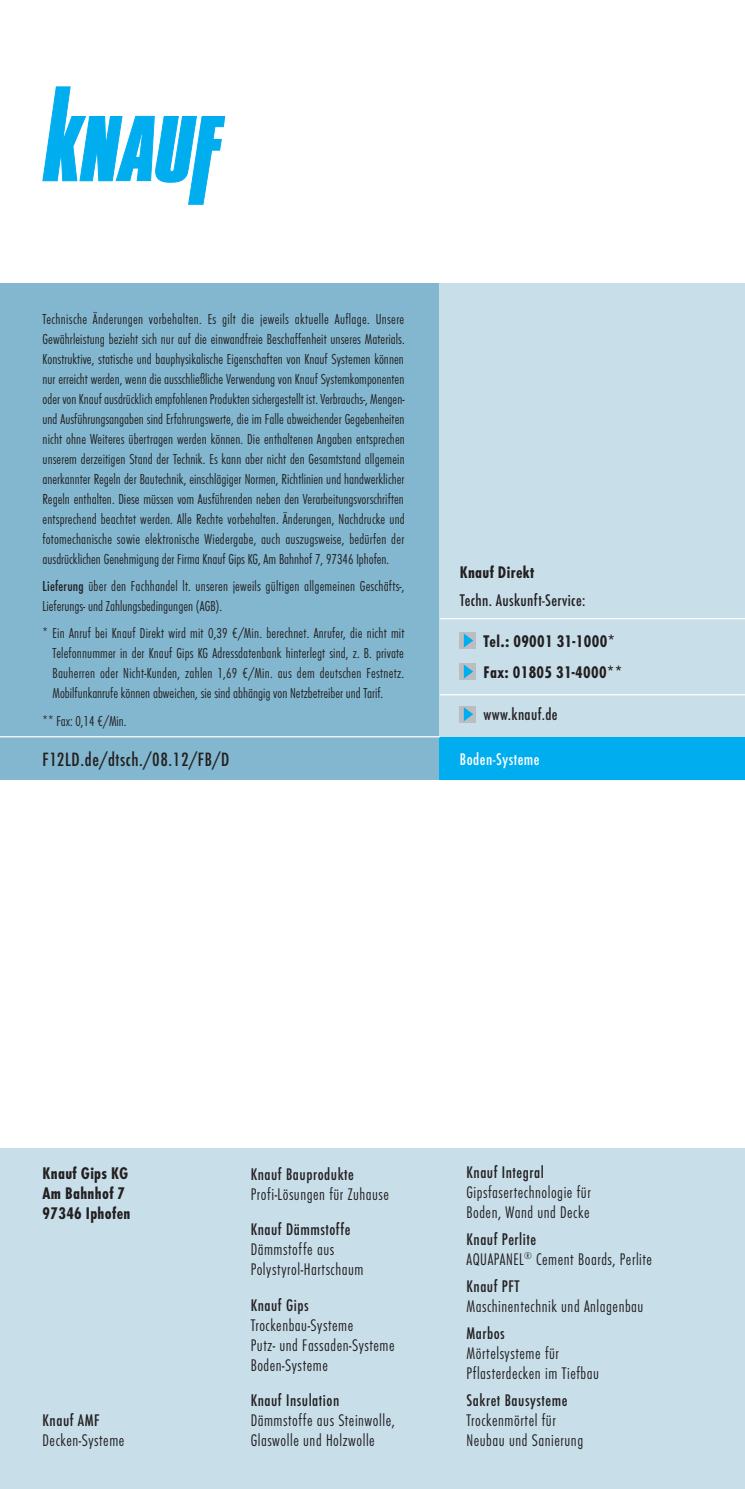
<style>
.page{position:relative;width:745px;height:1489px;background:#fff}
.page>*{position:absolute;margin:0;border:0;box-sizing:border-box;transform-origin:0 0}
.t1{font:500 20px "Futura Con";letter-spacing:.03em;color:#231f20}
.t2{font:300 17.5px/20px "Futura Con";letter-spacing:.03em;color:#231f20}
.t3{font:500 17.5px "Futura Con";letter-spacing:.03em;color:#231f20}
.t4{font:700 17.5px/20px "Futura Con";letter-spacing:.02em;color:#231f20}
.t5{font:500 17.5px "Futura Con";letter-spacing:.03em;color:#fff}
.t6{font:300 15px/20px "Futura Con";color:#231f20;text-align:justify}
.s1{font-weight:500}
</style>
<div class="page">
<svg style="left:43px;top:87px;width:182px;height:117px"></svg>
<div style="left:0;top:283px;width:439px;height:497px;background:#82b7cf"></div>
<div style="left:439px;top:283px;width:305px;height:497px;background:#c8dfea"></div>
<div style="left:439px;top:737px;width:305px;height:43px;background:#00aeef"></div>
<hr style="left:439px;top:694px;width:305px;height:1px;background:#fff">
<hr style="left:439px;top:618px;width:305px;height:1px;background:#fff">
<hr style="left:0;top:736px;width:439px;height:1px;background:#fff">
<div style="left:0;top:1148px;width:744px;height:340px;background:#c8dfea"></div>
<div style="left:459px;top:632px;width:17px;height:16px;background:#bcbdc0"></div>
<svg style="left:463px;top:633px;width:10px;height:14px"></svg>
<div style="left:459px;top:663px;width:17px;height:16px;background:#bcbdc0"></div>
<svg style="left:463px;top:664px;width:10px;height:14px"></svg>
<div style="left:459px;top:706px;width:17px;height:16px;background:#bcbdc0"></div>
<svg style="left:463px;top:707px;width:10px;height:14px"></svg>
<p class="t6" style="left:43px;top:310px;width:363px">Technische Änderungen vorbehalten. Es gilt die jeweils aktuelle Auflage. Unsere Gewährleistung bezieht sich nur auf die einwandfreie Beschaffenheit unseres Materials.<br>Konstruktive, statische und bauphysikalische Eigenschaften von Knauf Systemen können nur erreicht werden, wenn die ausschließliche Verwendung von Knauf Systemkomponenten oder von Knauf ausdrücklich empfohlenen Produkten sichergestellt ist. Verbrauchs-, Mengen&shy;und Ausführungsangaben sind Erfahrungswerte, die im Falle abweichender Gegebenheiten nicht ohne Weiteres übertragen werden können. Die enthaltenen Angaben entsprechen unserem derzeitigen Stand der Technik. Es kann aber nicht den Gesamtstand allgemein anerkannter Regeln der Bautechnik, einschlägiger Normen, Richtlinien und handwerklicher Regeln enthalten. Diese müssen vom Ausführenden neben den Verarbeitungsvorschriften entsprechend beachtet werden. Alle Rechte vorbehalten. Änderungen, Nachdrucke und fotomechanische sowie elektronische Wiedergabe, auch auszugsweise, bedürfen der ausdrücklichen Genehmigung der Firma Knauf Gips KG, Am Bahnhof 7, 97346 Iphofen.</p>
<p class="t6" style="left:43px;top:577px;width:363px"><span class="s1">Lieferung</span> über den Fachhandel lt. unseren jeweils gültigen allgemeinen Geschäfts-,<br>Lieferungs- und Zahlungsbedingungen (AGB).</p>
<p class="t6" style="left:53px;top:624px;width:353px;text-indent:-10px">* Ein Anruf bei Knauf Direkt wird mit 0,39 €/Min. berechnet. Anrufer, die nicht mit Telefonnummer in der Knauf Gips KG Adressdatenbank hinterlegt sind, z. B. private Bauherren oder Nicht-Kunden, zahlen 1,69 €/Min. aus dem deutschen Festnetz.<br>Mobilfunkanrufe können abweichen, sie sind abhängig von Netzbetreiber und Tarif.</p>
<p class="t6" style="left:43px;top:711px;width:85px">** Fax: 0,14 €/Min.</p>
<h1 class="t1" style="left:43px;top:751px;width:188px">F12LD.de/dtsch./08.12/FB/D</h1>
<p class="t4" style="left:459px;top:564px;width:76px">Knauf Direkt</p>
<p class="t3" style="left:459px;top:592px;width:127px">Techn. Auskunft-Service:</p>
<p class="t4" style="left:483px;top:628px;width:140px;line-height:31px">Tel.: 09001 31-1000*<br>Fax: 01805 31-4000**</p>
<p class="t3" style="left:483px;top:707px;width:75px">www.knauf.de</p>
<p class="t5" style="left:459px;top:751px;width:81px">Boden-Systeme</p>
<p class="t4" style="left:43px;top:1165px;width:89px">Knauf Gips KG<br>Am Bahnhof 7<br>97346 Iphofen</p>
<p class="t3" style="left:43px;top:1413px;width:58px">Knauf AMF</p>
<p class="t2" style="left:43px;top:1431px;width:83px">Decken-Systeme</p>
<p class="t3" style="left:250px;top:1166px;width:105px">Knauf Bauprodukte</p>
<p class="t2" style="left:250px;top:1184px;width:140px">Profi-Lösungen für Zuhause</p>
<p class="t3" style="left:250px;top:1222px;width:101px">Knauf Dämmstoffe</p>
<p class="t2" style="left:250px;top:1239px;width:114px">Dämmstoffe aus<br>Polystyrol-Hartschaum</p>
<p class="t3" style="left:250px;top:1297px;width:59px">Knauf Gips</p>
<p class="t2" style="left:250px;top:1315px;width:145px">Trockenbau-Systeme<br>Putz- und Fassaden-Systeme<br>Boden-Systeme</p>
<p class="t3" style="left:250px;top:1393px;width:90px">Knauf Insulation</p>
<p class="t2" style="left:250px;top:1411px;width:146px">Dämmstoffe aus Steinwolle,<br>Glaswolle und Holzwolle</p>
<p class="t3" style="left:466px;top:1165px;width:79px">Knauf Integral</p>
<p class="t2" style="left:466px;top:1182px;width:126px">Gipsfasertechnologie für<br>Boden, Wand und Decke</p>
<p class="t2" style="left:466px;top:1229px;width:187px"><span class="s1">Knauf Perlite<br></span>AQUAPANEL<sup>®</sup> Cement Boards, Perlite</p>
<p class="t3" style="left:466px;top:1279px;width:55px">Knauf PFT</p>
<p class="t2" style="left:466px;top:1296px;width:178px">Maschinentechnik und Anlagenbau</p>
<p class="t3" style="left:466px;top:1326px;width:40px">Marbos</p>
<p class="t2" style="left:466px;top:1344px;width:134px">Mörtelsysteme für<br>Pflasterdecken im Tiefbau</p>
<p class="t3" style="left:466px;top:1393px;width:102px">Sakret Bausysteme</p>
<p class="t2" style="left:466px;top:1411px;width:118px">Trockenmörtel für<br>Neubau und Sanierung</p>
</div>
